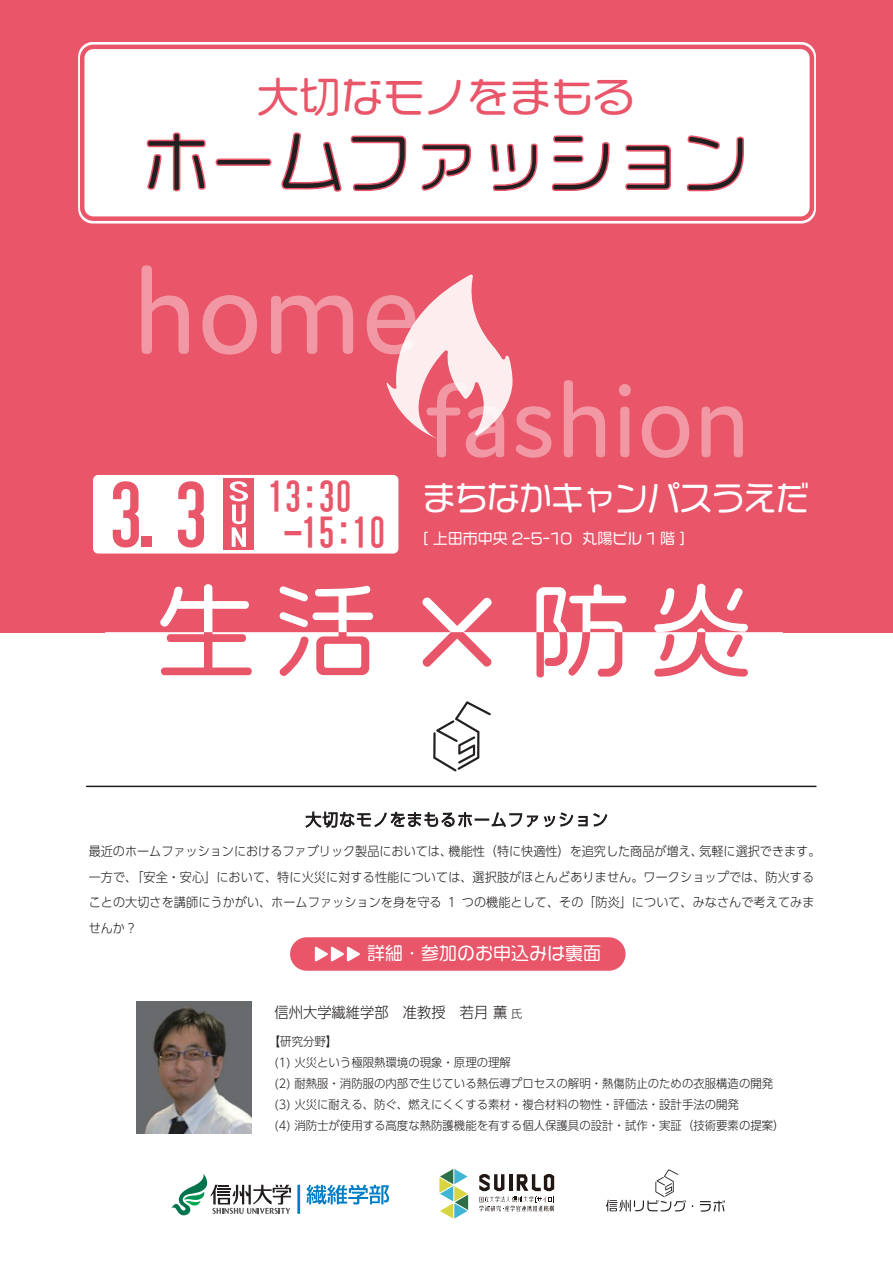
<style>
.page{position:relative;width:893px;height:1263px;background:#fff}
.page>*{position:absolute;margin:0;border:0;box-sizing:border-box;transform-origin:0 0}
.t1{font:67.5px "VDL Logo Maru Regular";color:#231f20}
.t2{font:42px "VDL Logo Maru Regular";color:#e95569}
.t3{font:39px/35.2px "HG Gothic E";letter-spacing:-.065em;color:#e95569}
.t4{font:34.5px "VDL Logo Maru Regular";letter-spacing:-.04em;color:#fff}
.t5{font:18px "VDL Logo Maru Regular";color:#fff}
.t6{font:15px "VDL Logo Maru Regular";color:#fff}
.t7{font:300 15px "UD Shin Go Pr 6 N";color:#231f20;scale:.95 1}
.t8{font:300 12.75px/25.5px "UD Shin Go Pr 6 N";letter-spacing:.005em;color:#231f20;scale:.95 1}
.t9{font:300 12px/21px "UD Shin Go Pr 6 N";color:#231f20;scale:.95 1}
.s1{font-size:81.45px}
.s2{font-size:11.25px}
</style>
<div class="page">
<div style="left:0;top:0;width:893px;height:632px;background:#e95569"></div>
<div style="left:93px;top:475px;width:305px;height:78px;background:#fff;border-radius:5px"></div>
<div style="left:78px;top:42px;width:738px;height:181px;background:#fff;border-radius:15px"></div>
<div style="left:80px;top:45px;width:734px;height:176px;border:4px solid #e95569;border-radius:11px"></div>
<hr style="left:87px;top:786px;width:729px;height:1px;background:#231f20">
<svg style="left:606px;top:1169px;width:79px;height:43px"></svg>
<svg style="left:700px;top:1200px;width:25px;height:12px"></svg>
<div style="left:290px;top:937px;width:336px;height:34px;background:#e95569;border-radius:17px"></div>
<svg style="left:315px;top:946px;width:45px;height:16px"></svg>
<div style="left:223px;top:478px;width:31px;height:72px;background:#e95569"></div>
<svg style="left:305px;top:811px;width:168px;height:17px"></svg>
<div style="left:475px;top:818px;width:14px;height:3px;border:1px solid #231f20"></div>
<svg style="left:491px;top:812px;width:117px;height:16px"></svg>
<svg style="left:146px;top:132px;width:60px;height:60px"></svg>
<div style="left:216px;top:159px;width:55px;height:7px;border:2px solid #e95569;border-radius:3px"></div>
<svg style="left:281px;top:132px;width:61px;height:60px"></svg>
<svg style="left:350px;top:135px;width:57px;height:57px"></svg>
<svg style="left:421px;top:143px;width:50px;height:48px"></svg>
<svg style="left:490px;top:143px;width:48px;height:48px"></svg>
<svg style="left:551px;top:135px;width:59px;height:56px"></svg>
<svg style="left:625px;top:144px;width:46px;height:46px"></svg>
<svg style="left:686px;top:135px;width:58px;height:57px"></svg>
<svg style="left:439px;top:1169px;width:29px;height:49px"></svg>
<svg style="left:479px;top:1174px;width:76px;height:37px"></svg>
<svg style="left:142px;top:265px;width:47px;height:89px"></svg>
<svg style="left:202px;top:295px;width:55px;height:60px"></svg>
<svg style="left:271px;top:295px;width:82px;height:59px"></svg>
<svg style="left:367px;top:274px;width:184px;height:184px"></svg>
<svg style="left:564px;top:380px;width:41px;height:77px"></svg>
<svg style="left:619px;top:384px;width:12px;height:73px"></svg>
<svg style="left:642px;top:406px;width:47px;height:52px"></svg>
<svg style="left:701px;top:406px;width:42px;height:51px"></svg>
<svg style="left:306px;top:1184px;width:83px;height:20px"></svg>
<hr style="left:297px;top:1185px;width:3px;height:29px;background:#007ec5">
<svg style="left:171px;top:1173px;width:120px;height:42px"></svg>
<svg style="left:230px;top:481px;width:18px;height:66px"></svg>
<svg style="left:536px;top:584px;width:90px;height:48px"></svg>
<svg style="left:654px;top:584px;width:94px;height:48px"></svg>
<svg style="left:160px;top:584px;width:89px;height:48px"></svg>
<svg style="left:280px;top:586px;width:93px;height:46px"></svg>
<svg style="left:105px;top:632px;width:678px;height:46px"></svg>
<svg style="left:422px;top:598px;width:70px;height:69px"></svg>
<svg style="left:433px;top:701px;width:58px;height:70px"></svg>
<img style="left:137px;top:1002px;width:115px;height:131px">
<h2 class="t2" style="left:257px;top:68px;width:380px">大切なモノをまもる</h2>
<h1 class="t1" style="left:142px;top:116px;width:609px">ホームファッション</h1>
<h3 class="t3" style="left:283px;top:480px;width:105px;text-indent:-178px"><span class="s1">3.3</span> 13:30 -15:10</h3>
<h3 class="t4" style="left:422px;top:475px;width:388px">まちなかキャンパスうえだ</h3>
<p class="t6" style="left:422px;top:528px;width:265px">[ 上田市中央 2-5-10 丸陽ビル 1 階 ]</p>
<p class="t8" style="left:89px;top:838px;width:772px">最近のホームファッションにおけるファブリック製品においては、機能性（特に快適性）を追究した商品が増え、気軽に選択できます。一方で、「安全・安心」において、特に火災に対する性能については、選択肢がほとんどありません。ワークショップでは、防火することの大切さを講師にうかがい、ホームファッションを身を守る 1 つの機能として、その「防炎」について、みなさんで考えてみませんか？</p>
<h3 class="t5" style="left:367px;top:941px;width:235px">詳細・参加のお申込みは裏面</h3>
<p class="t7" style="left:275px;top:1000px;width:262px">信州大学繊維学部　准教授　若月 薫 <span class="s2">氏</span></p>
<p class="t9" style="left:275px;top:1030px;width:538px;text-indent:-6px">【研究分野】<br>(1) 火災という極限熱環境の現象・原理の理解<br>(2) 耐熱服・消防服の内部で生じている熱伝導プロセスの解明・熱傷防止のための衣服構造の開発(3) 火災に耐える、防ぐ、燃えにくくする素材・複合材料の物性・評価法・設計手法の開発<br>(4) 消防士が使用する高度な熱防護機能を有する個人保護具の設計・試作・実証（技術要素の提案）</p>
</div>
